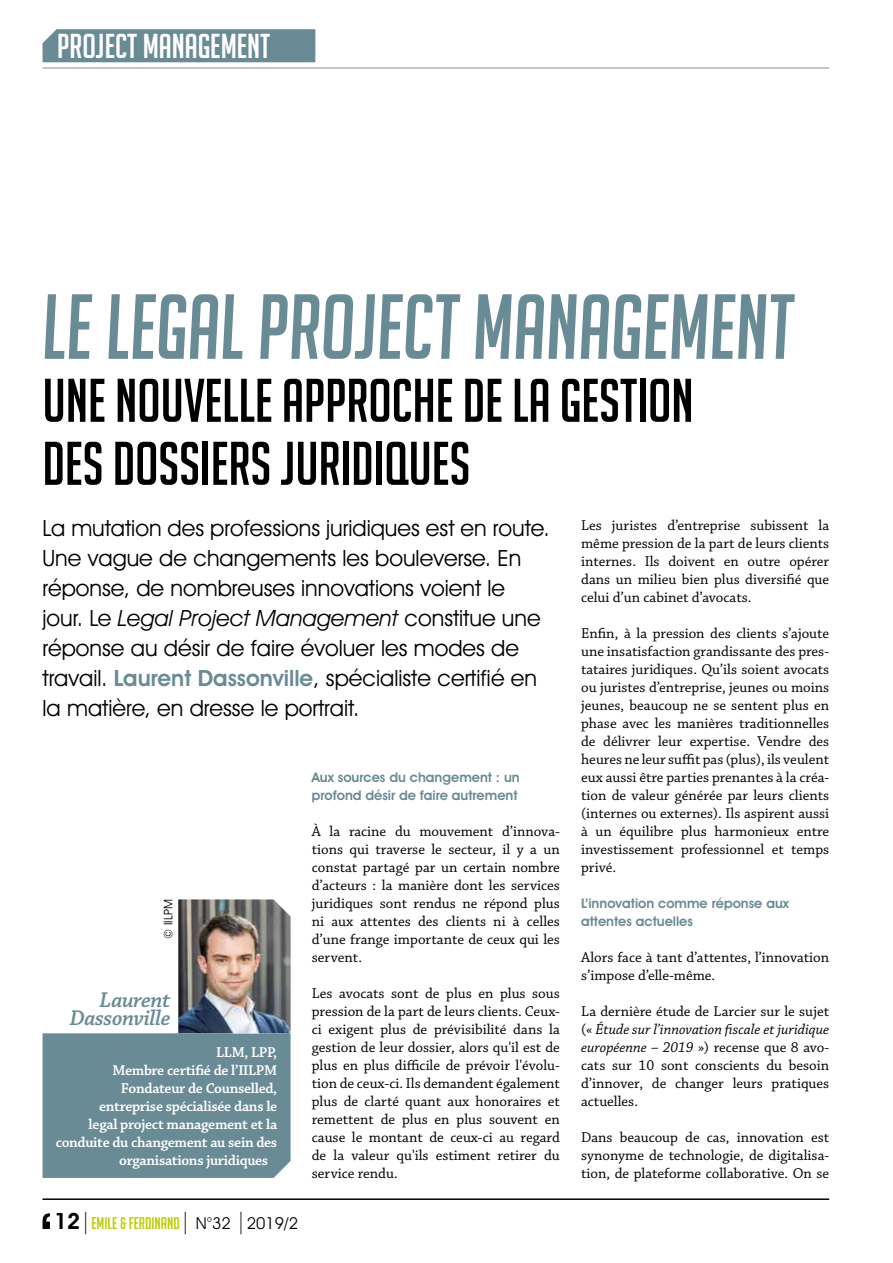
<style>
.page{position:relative;width:893px;height:1263px;background:#fff}
.page>*{position:absolute;margin:0;border:0;box-sizing:border-box;transform-origin:0 0}
.t1{font:italic 89.85px "Big Noodle Titling";color:#698b96;scale:.96 1}
.t2{font:60px/63px "Big Noodle Titling";color:#000;scale:.96 1}
.t3{font:33.75px "Big Noodle Titling";color:#fff}
.t4{font:22.5px/30px "Avant Garde IT Cby BT";color:#000}
.t5{font:italic 600 22.5px/18px "Chaparral Pro";letter-spacing:-.02em;color:#698b96;text-align:right}
.t6{font:16.5px "Big Noodle Titling";color:#bdcd00}
.t7{font:15px/18px "Chaparral Pro";color:#000;text-align:justify}
.t8{font:600 15px "Chaparral Pro";letter-spacing:-.02em;color:#fff}
.t9{font:600 13.5px/18px "Avant Garde IT Cby BT";color:#698b96}
.t10{font:12px "Avant Garde IT Cby BT";color:#000}
.s1{font-style:italic}
.s2{font-weight:600;color:#698b96}
.s3{font-family:"Avant Garde IT Cby BT";font-weight:600;font-size:22.5px;color:#000}
.s4{font-family:"Avant Garde IT Cby BT";font-weight:200;font-size:22.5px;color:#000}
.s5{font-family:"Avant Garde IT Cby BT";color:#000}
</style>
<div class="page">
<svg style="left:43px;top:1213px;width:7px;height:16px"></svg>
<hr style="left:43px;top:1198px;width:786px;height:2px;background:#000">
<hr style="left:43px;top:67px;width:786px;height:2px;background:#b1b3b4">
<div style="left:43px;top:29px;width:272px;height:33px;background:#698b96"></div>
<div style="left:43px;top:1033px;width:248px;height:145px;background:#698b96"></div>
<img style="left:178px;top:899px;width:113px;height:134px">
<h3 class="t3" style="left:57px;top:28px;width:215px">PROJECT MANAGEMENT</h3>
<h1 class="t1" style="left:43px;top:278px;width:784px">LE LEGAL PROJECT MANAGEMENT</h1>
<h2 class="t2" style="left:43px;top:369px;width:680px">UNE NOUVELLE APPROCHE DE LA GESTION<br>DES DOSSIERS JURIDIQUES</h2>
<p class="t4" style="left:43px;top:513px;width:509px">La mutation des professions juridiques est en route.<br>Une vague de changements les bouleverse. En réponse, de nombreuses innovations voient le jour. Le <span class="s1">Legal Project Management</span> constitue une réponse au désir de faire évoluer les modes de travail. <span class="s2">Laurent Dassonville</span>, spécialiste certifié en la matière, en dresse le portrait.</p>
<p class="t7" style="left:581px;top:517px;width:250px">Les juristes d’entreprise subissent la même pression de la part de leurs clients internes. Ils doivent en outre opérer dans un milieu bien plus diversifié que celui d’un cabinet d’avocats.</p>
<p class="t7" style="left:581px;top:625px;width:250px">Enfin, à la pression des clients s’ajoute une insatisfaction grandissante des pres&shy;tataires juridiques. Qu’ils soient avocats ou juristes d’entreprise, jeunes ou moins jeunes, beaucoup ne se sentent plus en phase avec les manières traditionnelles de délivrer leur expertise. Vendre des heures ne leur suffit pas (plus), ils veulent eux aussi être parties prenantes à la créa&shy;tion de valeur générée par leurs clients (internes ou externes). Ils aspirent aussi à un équilibre plus harmonieux entre investissement professionnel et temps privé.</p>
<p class="t9" style="left:581px;top:894px;width:209px">L’innovation comme réponse aux attentes actuelles</p>
<p class="t7" style="left:581px;top:949px;width:250px">Alors face à tant d’attentes, l’innovation s’impose d’elle-même.</p>
<p class="t7" style="left:581px;top:1003px;width:250px">La dernière étude de Larcier sur le sujet (« <span class="s1">Étude sur l’innovation fiscale et juridique européenne – 2019</span> ») recense que 8 avo&shy;cats sur 10 sont conscients du besoin d’innover, de changer leurs pratiques actuelles.</p>
<p class="t7" style="left:581px;top:1129px;width:250px">Dans beaucoup de cas, innovation est synonyme de technologie, de digitalisa&shy;tion, de plateforme collaborative. On se</p>
<p class="t9" style="left:312px;top:768px;width:209px">Aux sources du changement : un profond désir de faire autrement</p>
<p class="t7" style="left:312px;top:823px;width:250px">À la racine du mouvement d’innova&shy;tions qui traverse le secteur, il y a un constat partagé par un certain nombre d’acteurs : la manière dont les services juridiques sont rendus ne répond plus ni aux attentes des clients ni à celles d’une frange importante de ceux qui les servent.</p>
<p class="t7" style="left:312px;top:985px;width:250px">Les avocats sont de plus en plus sous pression de la part de leurs clients. Ceux&shy;ci exigent plus de prévisibilité dans la gestion de leur dossier, alors qu'il est de plus en plus difficile de prévoir l'évolu&shy;tion de ceux-ci. Ils demandent également plus de clarté quant aux honoraires et remettent de plus en plus souvent en cause le montant de ceux-ci au regard de la valeur qu'ils estiment retirer du service rendu.</p>
<p class="t10" style="left:161px;top:938px;width:41px;rotate:-90deg">© IILPM</p>
<h3 class="t5" style="left:70px;top:992px;width:102px">Laurent<br>Dassonville</h3>
<p class="t8" style="left:216px;top:1044px;width:63px">LLM, LPP,</p>
<p class="t8" style="left:112px;top:1062px;width:166px">Membre certifié de l’IILPM</p>
<p class="t8" style="left:121px;top:1080px;width:158px">Fondateur de Counselled,</p>
<p class="t8" style="left:99px;top:1098px;width:180px">entreprise spécialisée dans le</p>
<p class="t8" style="left:89px;top:1116px;width:190px">legal project management et la</p>
<p class="t8" style="left:56px;top:1134px;width:223px">conduite du changement au sein des</p>
<p class="t8" style="left:119px;top:1152px;width:151px">organisations juridiques</p>
<p class="t6" style="left:54px;top:1214px;width:245px"><span class="s3">12</span><span class="s4">|</span>EMILE &amp; FERDINAND<span class="s4">|</span> <span class="s5">N°32</span> <span class="s4">|</span><span class="s5">2019/2</span></p>
</div>
